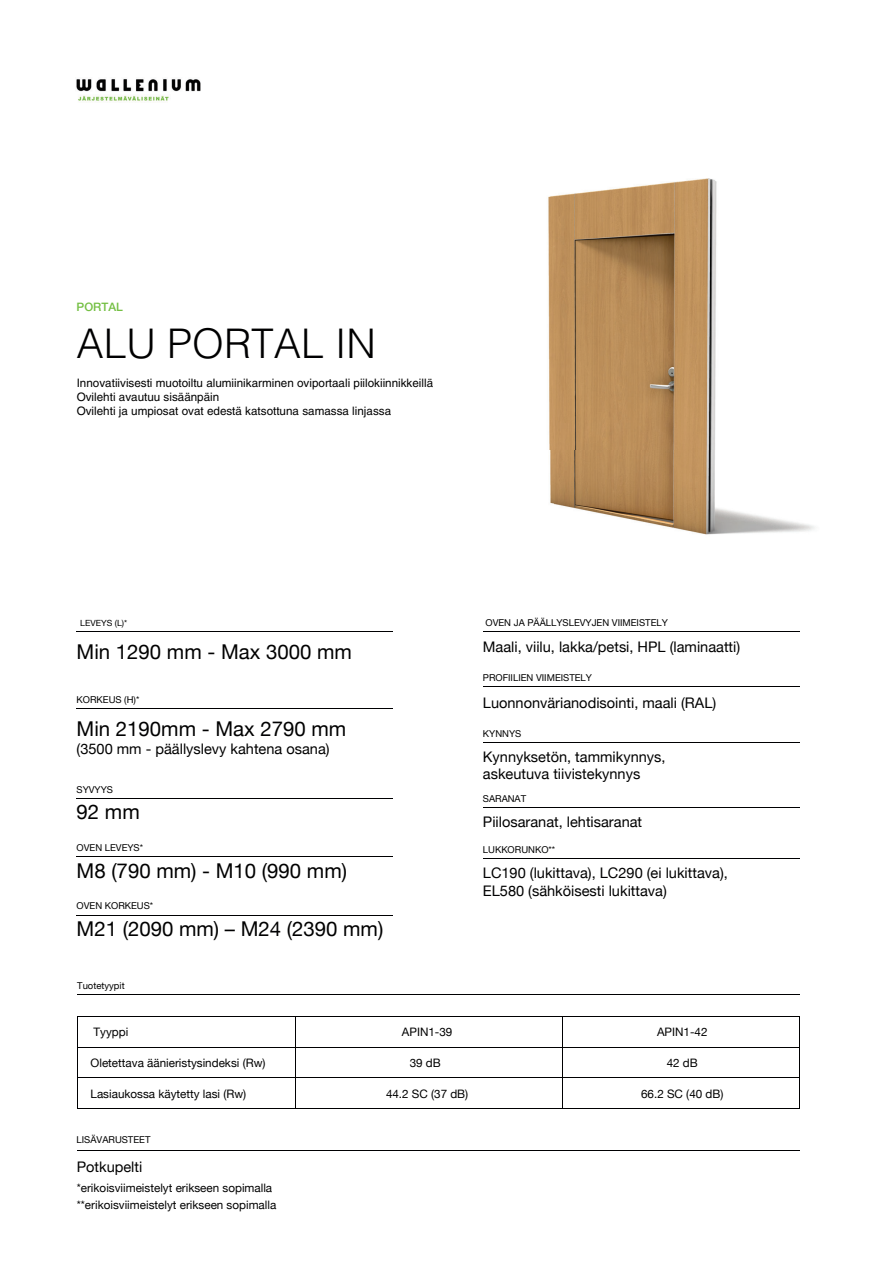
<style>
.page{position:relative;width:893px;height:1263px;background:#fff}
.page>*{position:absolute;margin:0;border:0;box-sizing:border-box;transform-origin:0 0}
.t1{font:300 40.8px "Helvetica";color:#000001}
.t2{font:20.4px "Helvetica Neue";color:#000001}
.t3{font:14.55px/17.5px "Helvetica Neue";color:#000001}
.t4{font:11.7px "Helvetica Neue";color:#000001}
.t5{font:11.7px/14px "Helvetica";color:#000001}
.t6{font:500 11.7px "Helvetica Neue";color:#74bf43}
.t7{font:9.45px "Helvetica Neue";color:#000001}
.t8{font:8.55px "Helvetica Neue";color:#000001}
</style>
<div class="page">
<hr style="left:77px;top:631px;width:316px;height:1px;background:#000001">
<hr style="left:77px;top:708px;width:316px;height:1px;background:#000001">
<hr style="left:77px;top:798px;width:316px;height:1px;background:#000001">
<hr style="left:483px;top:631px;width:316px;height:1px;background:#000001">
<hr style="left:483px;top:687px;width:316px;height:1px;background:#000001">
<hr style="left:77px;top:1150px;width:722px;height:1px;background:#000001">
<img style="left:548px;top:178px;width:267px;height:357px">
<hr style="left:483px;top:742px;width:316px;height:1px;background:#000001">
<hr style="left:483px;top:808px;width:316px;height:1px;background:#000001">
<hr style="left:77px;top:1017px;width:1px;height:30px;background:#000001">
<hr style="left:799px;top:1017px;width:1px;height:30px;background:#000001">
<hr style="left:77px;top:1047px;width:85px;height:1px;background:#000001">
<hr style="left:77px;top:1047px;width:1px;height:31px;background:#000001">
<hr style="left:162px;top:1047px;width:638px;height:1px;background:#000001">
<hr style="left:799px;top:1047px;width:1px;height:31px;background:#000001">
<hr style="left:78px;top:1017px;width:721px;height:1px;background:#000001">
<hr style="left:78px;top:1078px;width:721px;height:1px;background:#000001">
<hr style="left:77px;top:995px;width:722px;height:1px;background:#000001">
<hr style="left:77px;top:1078px;width:1px;height:30px;background:#000001">
<hr style="left:295px;top:1017px;width:1px;height:30px;background:#000001">
<hr style="left:295px;top:1047px;width:1px;height:31px;background:#000001">
<hr style="left:295px;top:1078px;width:1px;height:30px;background:#000001">
<hr style="left:799px;top:1078px;width:1px;height:30px;background:#000001">
<hr style="left:78px;top:1108px;width:721px;height:1px;background:#000001">
<hr style="left:562px;top:1017px;width:1px;height:30px;background:#000001">
<hr style="left:562px;top:1047px;width:1px;height:31px;background:#000001">
<hr style="left:562px;top:1078px;width:1px;height:30px;background:#000001">
<hr style="left:77px;top:857px;width:316px;height:1px;background:#000001">
<hr style="left:77px;top:915px;width:316px;height:1px;background:#000001">
<hr style="left:483px;top:859px;width:316px;height:1px;background:#000001">
<img style="left:76px;top:79px;width:125px;height:22px">
<p class="t6" style="left:77px;top:303px;width:48px">PORTAL</p>
<h1 class="t1" style="left:77px;top:328px;width:301px">ALU PORTAL IN</h1>
<p class="t5" style="left:77px;top:377px;width:358px">Innovatiivisesti muotoiltu alumiinikarminen oviportaali piilokiinnikkeillä<br>Ovilehti avautuu sisäänpäin<br>Ovilehti ja umpiosat ovat edestä katsottuna samassa linjassa</p>
<p class="t8" style="left:80px;top:618px;width:48px">LEVEYS (L)*</p>
<h2 class="t2" style="left:77px;top:640px;width:277px">Min 1290 mm - Max 3000 mm</h2>
<p class="t7" style="left:77px;top:694px;width:64px">KORKEUS (H)*</p>
<h2 class="t2" style="left:77px;top:717px;width:271px">Min 2190mm - Max 2790 mm</h2>
<p class="t3" style="left:77px;top:740px;width:255px">(3500 mm - päällyslevy kahtena osana)</p>
<p class="t7" style="left:77px;top:784px;width:38px">SYVYYS</p>
<h2 class="t2" style="left:77px;top:800px;width:65px">92 mm</h2>
<p class="t7" style="left:77px;top:842px;width:68px">OVEN LEVEYS*</p>
<h2 class="t2" style="left:77px;top:858px;width:272px">M8 (790 mm) - M10 (990 mm)</h2>
<p class="t7" style="left:77px;top:900px;width:78px">OVEN KORKEUS*</p>
<h2 class="t2" style="left:77px;top:916px;width:308px">M21 (2090 mm) – M24 (2390 mm)</h2>
<p class="t7" style="left:77px;top:980px;width:49px">Tuotetyypit</p>
<p class="t7" style="left:485px;top:617px;width:184px">OVEN JA PÄÄLLYSLEVYJEN VIIMEISTELY</p>
<p class="t3" style="left:483px;top:638px;width:259px">Maali, viilu, lakka/petsi, HPL (laminaatti)</p>
<p class="t7" style="left:483px;top:672px;width:111px">PROFIILIEN VIIMEISTELY</p>
<p class="t3" style="left:483px;top:693px;width:235px">Luonnonvärianodisointi, maali (RAL)</p>
<p class="t7" style="left:483px;top:728px;width:40px">KYNNYS</p>
<p class="t3" style="left:483px;top:747px;width:184px">Kynnyksetön, tammikynnys, askeutuva tiivistekynnys</p>
<p class="t7" style="left:483px;top:793px;width:45px">SARANAT</p>
<p class="t3" style="left:483px;top:813px;width:161px">Piilosaranat, lehtisaranat</p>
<p class="t7" style="left:483px;top:844px;width:74px">LUKKORUNKO**</p>
<p class="t3" style="left:483px;top:864px;width:246px">LC190 (lukittava), LC290 (ei lukittava),<br>EL580 (sähköisesti lukittava)</p>
<p class="t4" style="left:93px;top:1025px;width:36px">Tyyppi</p>
<p class="t4" style="left:402px;top:1025px;width:52px">APIN1-39</p>
<p class="t4" style="left:657px;top:1025px;width:52px">APIN1-42</p>
<p class="t4" style="left:91px;top:1056px;width:176px">Oletettava äänieristysindeksi (Rw)</p>
<p class="t4" style="left:410px;top:1056px;width:33px">39 dB</p>
<p class="t4" style="left:667px;top:1056px;width:33px">42 dB</p>
<p class="t4" style="left:91px;top:1086px;width:157px">Lasiaukossa käytetty lasi (Rw)</p>
<p class="t4" style="left:386px;top:1086px;width:84px">44.2 SC (37 dB)</p>
<p class="t4" style="left:641px;top:1086px;width:84px">66.2 SC (40 dB)</p>
<p class="t7" style="left:77px;top:1134px;width:75px">LISÄVARUSTEET</p>
<p class="t3" style="left:77px;top:1158px;width:67px">Potkupelti</p>
<p class="t4" style="left:77px;top:1181px;width:197px">*erikoisviimeistelyt erikseen sopimalla</p>
<p class="t4" style="left:77px;top:1198px;width:201px">**erikoisviimeistelyt erikseen sopimalla</p>
</div>
